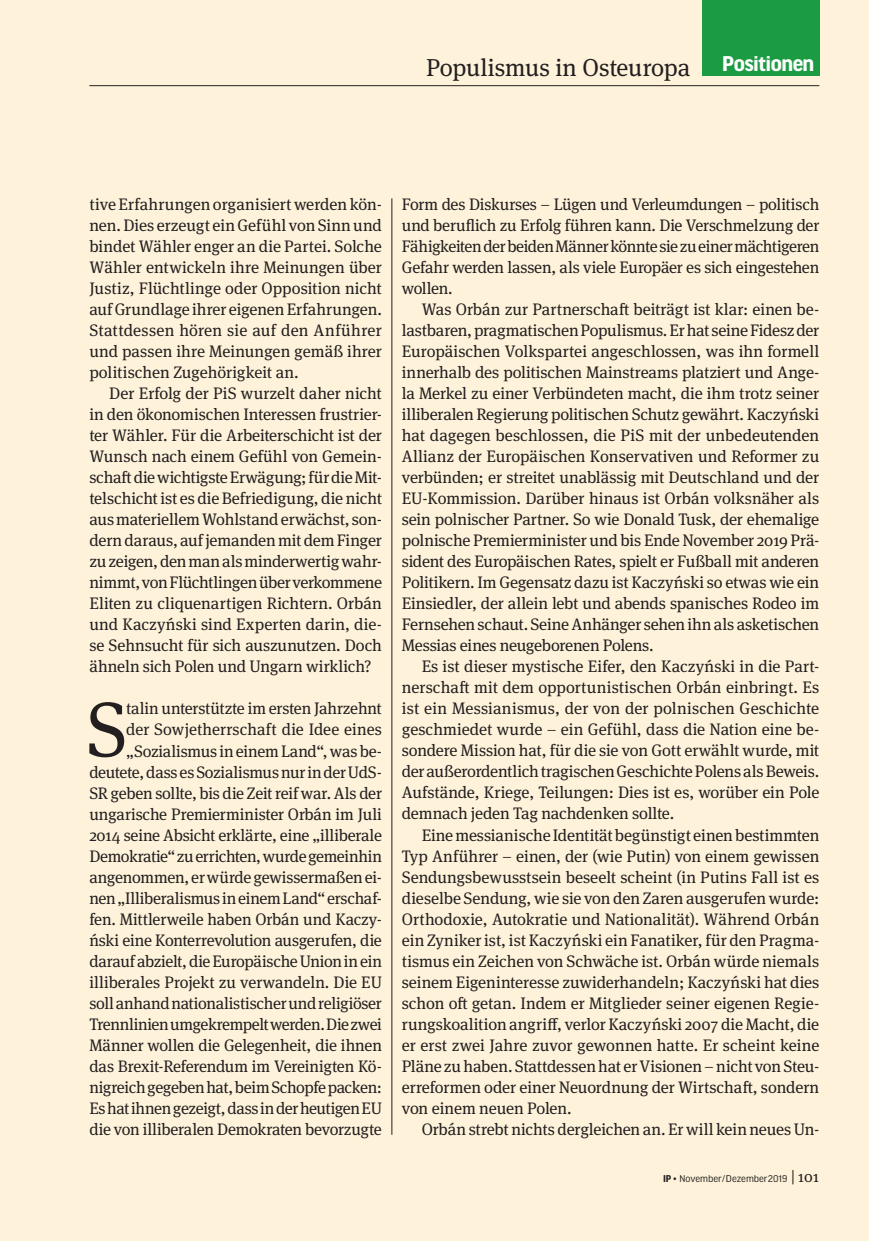
<style>
.page{position:relative;width:869px;height:1241px;background:#fff}
.page>*{position:absolute;margin:0;border:0;box-sizing:border-box;transform-origin:0 0}
.t1{font:77.52px "Meta Serif Pro";color:#231f20}
.t2{font:24.5px "Meta Serif Pro";letter-spacing:-.01em;color:#231f20}
.t3{font:700 22.75px "Good Headline Pro";letter-spacing:-.025em;color:#fff}
.t4{font:16.62px/21px "Meta Serif Pro";letter-spacing:-.015em;color:#231f20;text-align:justify}
.t5{font:10.5px "Good Headline Pro";color:#231f20}
.s1{font-weight:700}
.s2{font-family:"Meta Serif Pro";font-size:15.75px}
</style>
<div class="page">
<div style="left:0;top:0;width:868px;height:1240px;background:#fef3da"></div>
<div style="left:701px;top:0;width:118px;height:76px;background:#1b9c42"></div>
<hr style="left:391px;top:198px;width:1px;height:936px;background:#231f20">
<hr style="left:89px;top:85px;width:730px;height:1px;background:#231f20">
<h2 class="t2" style="left:426px;top:49px;width:265px">Populismus in Osteuropa</h2>
<h3 class="t3" style="left:721px;top:53px;width:94px">Positionen</h3>
<p class="t4" style="left:89px;top:193px;width:294px">tive Erfahrungen organisiert werden kön&shy;nen. Dies erzeugt ein Gefühl von Sinn und bindet Wähler enger an die Partei. Solche Wähler entwickeln ihre Meinungen über Justiz, Flüchtlinge oder Opposition nicht auf Grundlage ihrer eigenen Erfahrungen.<br>Stattdessen hören sie auf den Anführer und passen ihre Meinungen gemäß ihrer politischen Zugehörigkeit an.</p>
<p class="t4" style="left:89px;top:382px;width:294px;text-indent:20px">Der Erfolg der PiS wurzelt daher nicht in den ökonomischen Interessen frustrier&shy;ter Wähler. Für die Arbeiterschicht ist der Wunsch nach einem Gefühl von Gemein&shy;schaft die wichtigste Erwägung; für die Mit&shy;telschicht ist es die Befriedigung, die nicht aus materiellem Wohlstand erwächst, son&shy;dern daraus, auf jemanden mit dem Finger zu zeigen, den man als minderwertig wahr&shy;nimmt, von Flüchtlingen über verkommene Eliten zu cliquenartigen Richtern. Orbán und Kaczyński sind Experten darin, die&shy;se Sehnsucht für sich auszunutzen. Doch ähneln sich Polen und Ungarn wirklich?</p>
<h1 class="t1" style="left:86px;top:673px;width:43px">S</h1>
<p class="t4" style="left:89px;top:697px;width:294px;text-align:right">talin unterstützte im ersten Jahrzehnt<br>der Sowjetherrschaft die Idee eines „Sozialismus in einem Land“, was be&shy;deutete, dass es Sozialismus nur in der UdS-SR geben sollte, bis die Zeit reif war. Als der ungarische Premierminister Orbán im Juli 2014 seine Absicht erklärte, eine „illiberale Demokratie“ zu errichten, wurde gemeinhin angenommen, er würde gewissermaßen ei&shy;nen „Illiberalismus in einem Land“ erschaf&shy;fen. Mittlerweile haben Orbán und Kaczy&shy;ński eine Konterrevolution ausgerufen, die darauf abzielt, die Europäische Union in ein illiberales Projekt zu verwandeln. Die EU soll anhand nationalistischer und religiöser Trennlinien umgekrempelt werden. Die zwei Männer wollen die Gelegenheit, die ihnen das Brexit-Referendum im Vereinigten Kö&shy;nigreich gegeben hat, beim Schopfe packen:<br>Es hat ihnen gezeigt, dass in der heutigen EU die von illiberalen Demokraten bevorzugte</p>
<p class="t4" style="left:401px;top:193px;width:419px">Form des Diskurses – Lügen und Verleumdungen – politisch und beruflich zu Erfolg führen kann. Die Verschmelzung der Fähigkeiten der beiden Männer könnte sie zu einer mächtigeren Gefahr werden lassen, als viele Europäer es sich eingestehen wollen.</p>
<p class="t4" style="left:401px;top:298px;width:419px;text-indent:20px">Was Orbán zur Partnerschaft beiträgt ist klar: einen be&shy;lastbaren, pragmatischen Populismus. Er hat seine Fidesz der Europäischen Volkspartei angeschlossen, was ihn formell innerhalb des politischen Mainstreams platziert und Ange&shy;la Merkel zu einer Verbündeten macht, die ihm trotz seiner illiberalen Regierung politischen Schutz gewährt. Kaczyński hat dagegen beschlossen, die PiS mit der unbedeutenden Allianz der Europäischen Konservativen und Reformer zu verbünden; er streitet unablässig mit Deutschland und der EU-Kommission. Darüber hinaus ist Orbán volksnäher als sein polnischer Partner. So wie Donald Tusk, der ehemalige polnische Premierminister und bis Ende November 2019 Prä&shy;sident des Europäischen Rates, spielt er Fußball mit anderen Politikern. Im Gegensatz dazu ist Kaczyński so etwas wie ein Einsiedler, der allein lebt und abends spanisches Rodeo im Fernsehen schaut. Seine Anhänger sehen ihn als asketischen Messias eines neugeborenen Polens.</p>
<p class="t4" style="left:401px;top:655px;width:419px;text-indent:20px">Es ist dieser mystische Eifer, den Kaczyński in die Part&shy;nerschaft mit dem opportunistischen Orbán einbringt. Es ist ein Messianismus, der von der polnischen Geschichte geschmiedet wurde – ein Gefühl, dass die Nation eine be&shy;sondere Mission hat, für die sie von Gott erwählt wurde, mit der außerordentlich tragischen Geschichte Polens als Beweis.<br>Aufstände, Kriege, Teilungen: Dies ist es, worüber ein Pole demnach jeden Tag nachdenken sollte.</p>
<p class="t4" style="left:401px;top:823px;width:419px;text-indent:20px">Eine messianische Identität begünstigt einen bestimmten Typ Anführer – einen, der (wie Putin) von einem gewissen Sendungsbewusstsein beseelt scheint (in Putins Fall ist es dieselbe Sendung, wie sie von den Zaren ausgerufen wurde:<br>Orthodoxie, Autokratie und Nationalität). Während Orbán ein Zyniker ist, ist Kaczyński ein Fanatiker, für den Pragma&shy;tismus ein Zeichen von Schwäche ist. Orbán würde niemals seinem Eigeninteresse zuwiderhandeln; Kaczyński hat dies schon oft getan. Indem er Mitglieder seiner eigenen Regie&shy;rungskoalition angriff, verlor Kaczyński 2007 die Macht, die er erst zwei Jahre zuvor gewonnen hatte. Er scheint keine Pläne zu haben. Stattdessen hat er Visionen – nicht von Steu&shy;erreformen oder einer Neuordnung der Wirtschaft, sondern von einem neuen Polen.</p>
<p class="t4" style="left:421px;top:1117px;width:399px">Orbán strebt nichts dergleichen an. Er will kein neues Un-</p>
<p class="t5" style="left:662px;top:1173px;width:158px"><span class="s1">IP</span> • November/Dezember2019 <span class="s2">| 101</span></p>
</div>
